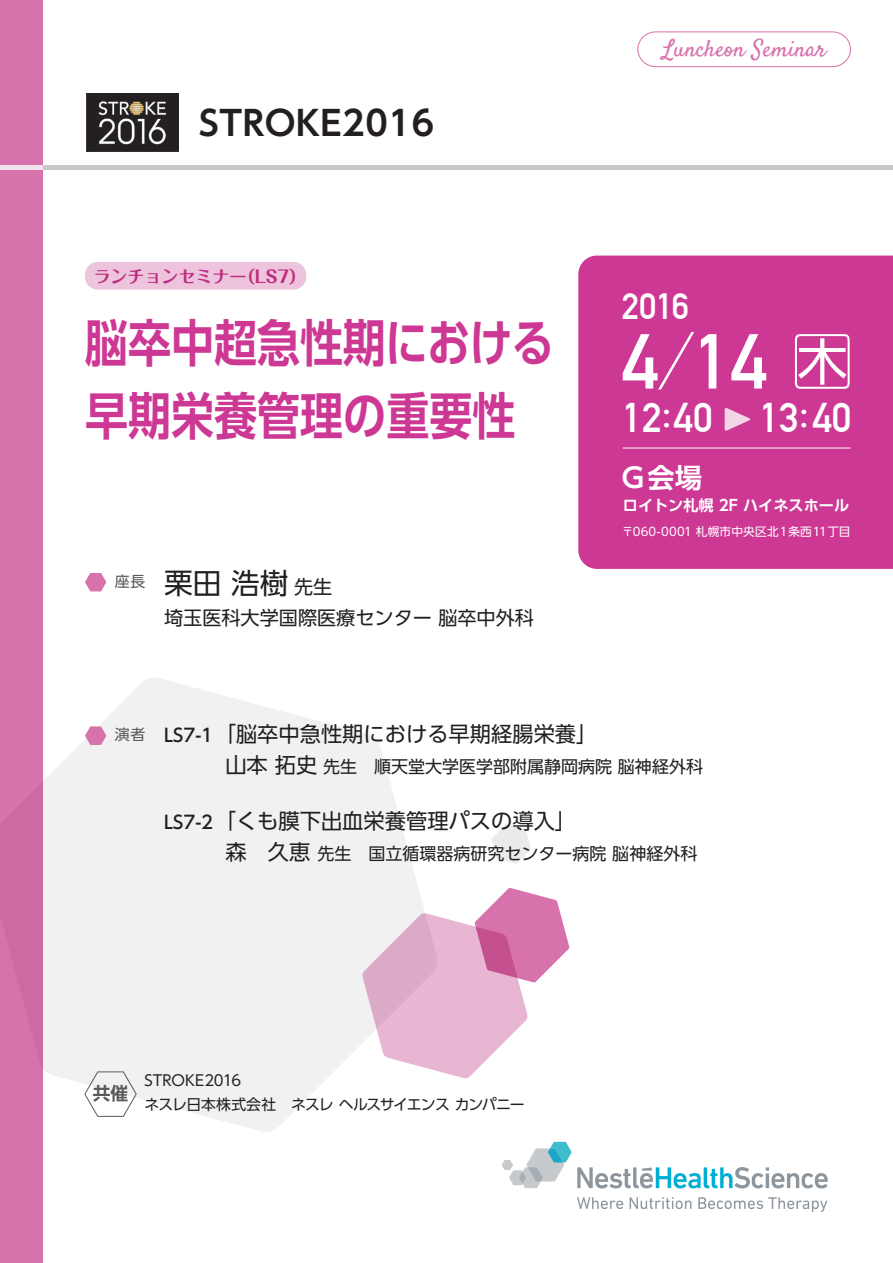
<style>
.page{position:relative;width:893px;height:1263px;background:#fff}
.page>*{position:absolute;margin:0;border:0;box-sizing:border-box;transform-origin:0 0}
.t1{font:700 76.5px "DIN Alternate";color:#fff}
.t2{font:700 50.55px/72.3px "UD Shin Go Pro De";color:#ce3895;scale:.85 1}
.t3{font:700 40.65px "DIN Alternate";color:#fff}
.t4{font:700 35.85px "DIN Alternate";color:#fff}
.t5{font:700 34.05px "UD Shin Go Pro De";letter-spacing:.02em;color:#231f20}
.t6{font:28.65px "UD Shin Go Pro";color:#231f20}
.t7{font:700 27px "UD Shin Go Pro De";color:#fff}
.t8{font:23.7px "Satisfy";color:#d872ad}
.t9{font:21.3px "UD Shin Go Pro";color:#231f20}
.t10{font:19.2px "UD Shin Go Pro";color:#231f20}
.t11{font:500 18px "UD Shin Go Pro";color:#231f20}
.t12{font:700 17.85px "UD Shin Go Pro De";color:#57585a}
.t13{font:16.95px "UD Shin Go Pro";color:#231f20}
.t14{font:700 16.95px "Folk Pro";color:#ce3895}
.t15{font:700 15.15px "UD Shin Go Pro De";color:#fff}
.t16{font:14.85px/23.4px "UD Shin Go Pro";letter-spacing:-.045em;color:#231f20}
.t17{font:14.85px "UD Shin Go Pro";color:#57585a}
.t18{font:11.7px "UD Shin Go Pro";letter-spacing:.02em;color:#fff}
.s1{font-size:19.2px}
.s2{font-family:"Koz Go Pr 6 N";font-weight:200}
.s3{font-family:"UD Shin Go Pro";font-weight:400;font-size:59.7px}
.s4{font-family:"Adobe Caslon Pro";font-weight:400}
.s5{font-size:21.3px}
</style>
<div class="page">
<hr style="left:0;top:166px;width:893px;height:4px;background:#c7cacc">
<div style="left:0;top:0;width:43px;height:1263px;background:#d872ad"></div>
<svg style="left:0;top:678px;width:418px;height:454px;fill:#f1f1f1"></svg>
<svg style="left:492px;top:824px;width:39px;height:40px"></svg>
<svg style="left:362px;top:888px;width:207px;height:190px"></svg>
<svg style="left:577px;top:1197px;width:46px;height:12px"></svg>
<svg style="left:630px;top:1197px;width:61px;height:12px"></svg>
<svg style="left:698px;top:1197px;width:129px;height:15px"></svg>
<svg style="left:502px;top:1142px;width:326px;height:46px"></svg>
<div style="left:578px;top:256px;width:315px;height:313px;background:#ce3895"></div>
<svg style="left:725px;top:408px;width:25px;height:23px"></svg>
<hr style="left:623px;top:447px;width:227px;height:1px;background:#fff">
<div style="left:85px;top:262px;width:221px;height:28px;background:#edc4dc;border-radius:13px"></div>
<svg style="left:85px;top:573px;width:21px;height:18px"></svg>
<svg style="left:637px;top:31px;width:214px;height:37px"></svg>
<svg style="left:84px;top:1071px;width:53px;height:46px"></svg>
<svg style="left:85px;top:726px;width:21px;height:19px"></svg>
<img style="left:86px;top:94px;width:92px;height:57px">
<h3 class="t5" style="left:199px;top:95px;width:237px">STROKE2016</h3>
<p class="t14" style="left:94px;top:262px;width:214px">ランチョンセミナー（LS7）</p>
<h2 class="t2" style="left:85px;top:305px;width:554px">脳卒中超急性期における早期栄養管理の重要性</h2>
<h3 class="t6" style="left:115px;top:560px;width:219px"><sup>座長</sup> 栗田 浩樹<span class="s1">先生</span></h3>
<p class="t10" style="left:164px;top:602px;width:371px">埼玉医科大学国際医療センター 脳卒中外科</p>
<h3 class="t8" style="left:663px;top:34px;width:165px">Luncheon Seminar</h3>
<h3 class="t4" style="left:622px;top:279px;width:69px">2016</h3>
<h1 class="t1" style="left:622px;top:303px;width:232px">4<span class="s2">⁄</span>14 <span class="s3">木</span></h1>
<h3 class="t3" style="left:623px;top:387px;width:230px">12<span class="s4">:</span>40 13<span class="s4">:</span>40</h3>
<h3 class="t7" style="left:622px;top:456px;width:82px">G会場</h3>
<p class="t15" style="left:623px;top:493px;width:228px">ロイトン札幌 2F ハイネスホール</p>
<p class="t18" style="left:622px;top:522px;width:230px">〒060-0001 札幌市中央区北1条西11丁目</p>
<p class="t17" style="left:115px;top:722px;width:32px">演者</p>
<p class="t9" style="left:215px;top:717px;width:384px">「脳卒中急性期における早期経腸栄養」</p>
<p class="t13" style="left:225px;top:753px;width:479px"><span class="s5">山本拓史</span>先生　順天堂大学医学部附属静岡病院脳神経外科</p>
<p class="t9" style="left:215px;top:804px;width:363px">「くも膜下出血栄養管理パスの導入」</p>
<p class="t13" style="left:225px;top:840px;width:473px"><span class="s5">森　久恵</span>先生　国立循環器病研究センター病院脳神経外科</p>
<p class="t11" style="left:164px;top:720px;width:51px">LS7-1</p>
<p class="t11" style="left:164px;top:808px;width:51px">LS7-2</p>
<p class="t12" style="left:93px;top:1079px;width:37px">共催</p>
<p class="t16" style="left:144px;top:1068px;width:382px">STROKE2016<br>ネスレ日本株式会社　ネスレ ヘルスサイエンス カンパニー</p>
</div>
